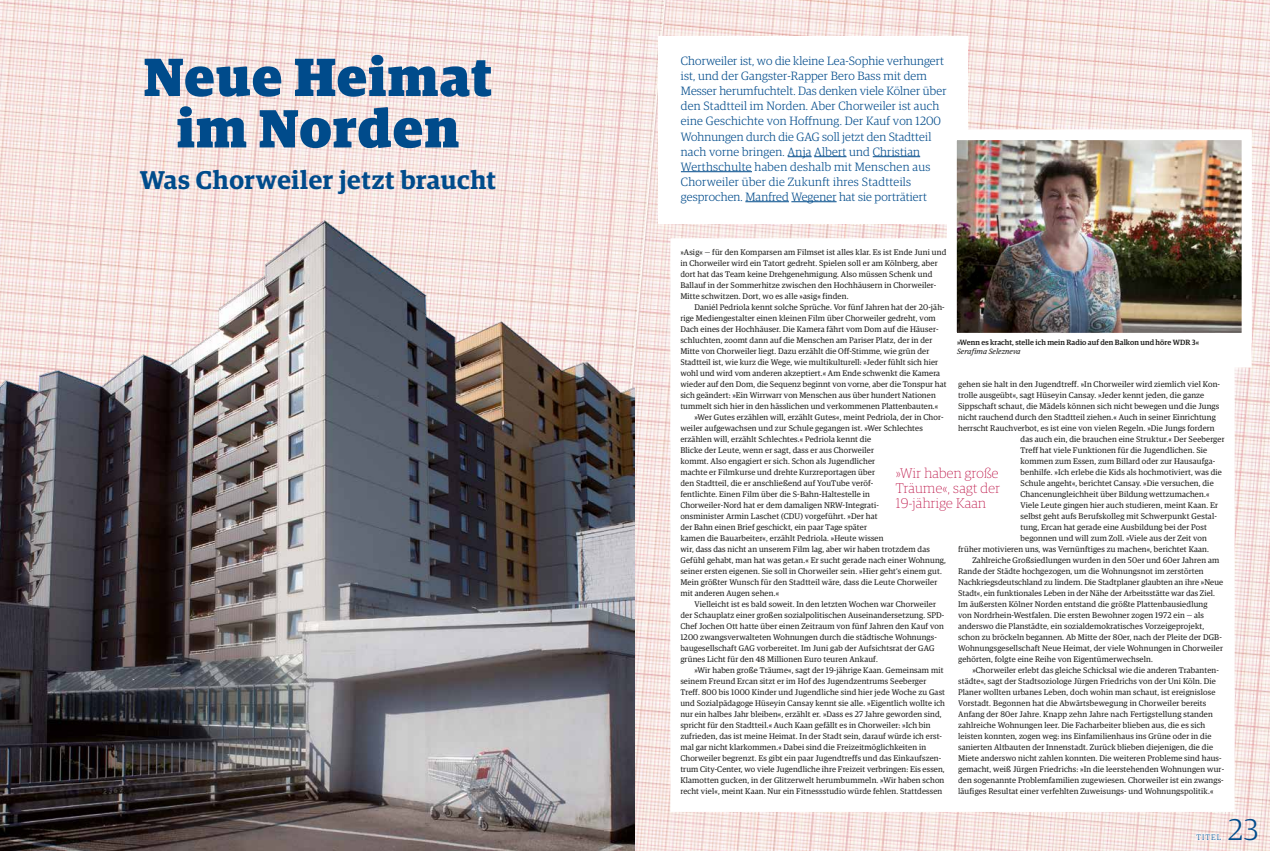
<style>
.page{position:relative;width:1270px;height:851px;background:#fff}
.page>*{position:absolute;margin:0;border:0;box-sizing:border-box;transform-origin:0 0}
.t1{font:900 53.7px/51.4px "Guardian Egyp";letter-spacing:.025em;color:#004b8b;text-align:center}
.t2{font:300 30px "Guardian Egyp";color:#004b8b}
.t3{font:600 25.7px "Guardian Egyp";letter-spacing:.025em;color:#004b8b}
.t4{font:100 14px/15px "Guardian Egyp";letter-spacing:.02em;color:#b9063c;text-align:justify}
.t5{font:300 12px/15px "Guardian Egyp";letter-spacing:.015em;color:#004b8b}
.t6{font:8.2px/11px "Guardian Egyp";letter-spacing:.02em;color:#1d1d1b}
.t7{font:300 8px "Guardian Egyp";letter-spacing:.12em;color:#004b8b}
.t8{font:500 7.6px "Guardian Egyp";letter-spacing:.01em;color:#1d1d1b}
.t9{font:italic 7.6px "Guardian Egyp";letter-spacing:.02em;color:#1d1d1b}
</style>
<div class="page">
<img style="left:666px;top:0;width:604px;height:850px">
<img style="left:0;top:0;width:666px;height:850px">
<div style="left:658px;top:37px;width:309px;height:187px;background:#fff"></div>
<svg style="left:1196px;top:833px;width:25px;height:7px"></svg>
<svg style="left:665px;top:233px;width:278px;height:583px"></svg>
<svg style="left:943px;top:372px;width:297px;height:444px"></svg>
<img style="left:0;top:218px;width:635px;height:632px">
<svg style="left:788px;top:156px;width:24px;height:1px"></svg>
<hr style="left:814px;top:156px;width:32px;height:1px;background:#004b8b">
<hr style="left:873px;top:156px;width:47px;height:1px;background:#004b8b">
<hr style="left:681px;top:171px;width:71px;height:1px;background:#004b8b">
<hr style="left:745px;top:201px;width:44px;height:1px;background:#004b8b">
<hr style="left:791px;top:201px;width:46px;height:1px;background:#004b8b">
<svg style="left:942px;top:124px;width:315px;height:248px"></svg>
<img style="left:942px;top:125px;width:315px;height:223px">
<h1 class="t1" style="left:144px;top:46px;width:350px">Neue Heimat im Norden</h1>
<h3 class="t3" style="left:140px;top:160px;width:358px">Was Chorweiler jetzt braucht</h3>
<p class="t5" style="left:681px;top:53px;width:267px">Chorweiler ist, wo die kleine Lea-Sophie verhungert ist, und der Gangster-Rapper Bero Bass mit dem Messer herumfuchtelt. Das denken viele Kölner über den Stadtteil im Norden. Aber Chorweiler ist auch eine Geschichte von Hoffnung. Der Kauf von 1200<br>Wohnungen durch die GAG soll jetzt den Stadtteil nach vorne bringen. Anja Albert und Christian Werthschulte haben deshalb mit Menschen aus Chorweiler über die Zukunft ihres Stadtteils gesprochen. Manfred Wegener hat sie porträtiert</p>
<p class="t6" style="left:680px;top:246px;width:267px">»Asig« — für den Komparsen am Filmset ist alles klar. Es ist Ende Juni und in Chorweiler wird ein Tatort gedreht. Spielen soll er am Kölnberg, aber dort hat das Team keine Drehgenehmigung. Also müssen Schenk und Ballauf in der Sommerhitze zwischen den Hochhäusern in Chorweiler-Mitte schwitzen. Dort, wo es alle »asig« finden.</p>
<p class="t6" style="left:680px;top:301px;width:268px;text-indent:14px">Daniél Pedriola kennt solche Sprüche. Vor fünf Jahren hat der 20-jäh&shy;rige Mediengestalter einen kleinen Film über Chorweiler gedreht, vom Dach eines der Hochhäuser. Die Kamera fährt vom Dom auf die Häuser&shy;schluchten, zoomt dann auf die Menschen am Pariser Platz, der in der Mitte von Chorweiler liegt. Dazu erzählt die Off-Stimme, wie grün der Stadtteil ist, wie kurz die Wege, wie multikulturell: »Jeder fühlt sich hier wohl und wird vom anderen akzeptiert.« Am Ende schwenkt die Kamera wieder auf den Dom, die Sequenz beginnt von vorne, aber die Tonspur hat sich geändert: »Ein Wirrwarr von Menschen aus über hundert Nationen tummelt sich hier in den hässlichen und verkommenen Plattenbauten.«</p>
<p class="t6" style="left:680px;top:411px;width:267px;text-indent:14px">»Wer Gutes erzählen will, erzählt Gutes«, meint Pedriola, der in Chor&shy;weiler aufgewachsen und zur Schule gegangen ist. »Wer Schlechtes erzählen will, erzählt Schlechtes.« Pedriola kennt die<br>Blicke der Leute, wenn er sagt, dass er aus Chorweiler<br>kommt. Also engagiert er sich. Schon als Jugendlicher<br>machte er Filmkurse und drehte Kurzreportagen über<br>den Stadtteil, die er anschließend auf YouTube veröf-<br>fentlichte. Einen Film über die S-Bahn-Haltestelle in<br>Chorweiler-Nord hat er dem damaligen NRW-Integrati-<br>onsminister Armin Laschet (CDU) vorgeführt. »Der hat<br>der Bahn einen Brief geschickt, ein paar Tage später<br>kamen die Bauarbeiter«, erzählt Pedriola. »Heute wissen<br>wir, dass das nicht an unserem Film lag, aber wir haben trotzdem das Gefühl gehabt, man hat was getan.« Er sucht gerade nach einer Wohnung, seiner ersten eigenen. Sie soll in Chorweiler sein. »Hier geht’s einem gut.<br>Mein größter Wunsch für den Stadtteil wäre, dass die Leute Chorweiler mit anderen Augen sehen.«</p>
<p class="t6" style="left:680px;top:598px;width:265px;text-indent:14px">Vielleicht ist es bald soweit. In den letzten Wochen war Chorweiler der Schauplatz einer großen sozialpolitischen Auseinandersetzung. SPD-Chef Jochen Ott hatte über einen Zeitraum von fünf Jahren den Kauf von 1200 zwangsverwalteten Wohnungen durch die städtische Wohnungs&shy;baugesellschaft GAG vorbereitet. Im Juni gab der Aufsichtsrat der GAG grünes Licht für den 48 Millionen Euro teuren Ankauf.</p>
<p class="t6" style="left:680px;top:664px;width:266px;text-indent:14px">»Wir haben große Träume«, sagt der 19-jährige Kaan. Gemeinsam mit seinem Freund Ercan sitzt er im Hof des Jugendzentrums Seeberger Treff. 800 bis 1000 Kinder und Jugendliche sind hier jede Woche zu Gast und Sozialpädagoge Hüseyin Cansay kennt sie alle. »Eigentlich wollte ich nur ein halbes Jahr bleiben«, erzählt er. »Dass es 27 Jahre geworden sind, spricht für den Stadtteil.« Auch Kaan gefällt es in Chorweiler: »Ich bin zufrieden, das ist meine Heimat. In der Stadt sein, darauf würde ich erst&shy;mal gar nicht klarkommen.« Dabei sind die Freizeitmöglichkeiten in Chorweiler begrenzt. Es gibt ein paar Jugendtreffs und das Einkaufszen&shy;trum City-Center, wo viele Jugendliche ihre Freizeit verbringen: Eis essen, Klamotten gucken, in der Glitzerwelt herumbummeln. »Wir haben schon recht viel«, meint Kaan. Nur ein Fitnessstudio würde fehlen. Stattdessen</p>
<p class="t8" style="left:957px;top:336px;width:244px">»Wenn es kracht, stelle ich mein Radio auf den Balkon und höre WDR 3«</p>
<p class="t9" style="left:957px;top:346px;width:65px">Serafima Selezneva</p>
<p class="t6" style="left:958px;top:378px;width:263px">gehen sie halt in den Jugendtreff. »In Chorweiler wird ziemlich viel Kon-</p>
<p class="t6" style="left:958px;top:389px;width:248px">trolle ausgeübt«, sagt Hüseyin Cansay. »Jeder kennt jeden, die ganze</p>
<p class="t6" style="left:958px;top:400px;width:262px">Sippschaft schaut, die Mädels können sich nicht bewegen und die Jungs</p>
<p class="t6" style="left:958px;top:411px;width:259px">nicht rauchend durch den Stadtteil ziehen.« Auch in seiner Einrichtung</p>
<p class="t6" style="left:958px;top:422px;width:258px">herrscht Rauchverbot, es ist eine von vielen Regeln. »Die Jungs fordern</p>
<p class="t6" style="left:1020px;top:433px;width:206px">das auch ein, die brauchen eine Struktur.« Der Seeberger</p>
<p class="t6" style="left:1020px;top:444px;width:188px">Treff hat viele Funktionen für die Jugendlichen. Sie</p>
<p class="t6" style="left:1020px;top:455px;width:196px">kommen zum Essen, zum Billard oder zur Hausaufga-</p>
<p class="t6" style="left:1020px;top:466px;width:203px">benhilfe. »Ich erlebe die Kids als hochmotiviert, was die</p>
<p class="t6" style="left:1020px;top:477px;width:195px">Schule angeht«, berichtet Cansay. »Die versuchen, die</p>
<p class="t6" style="left:1020px;top:488px;width:190px">Chancenungleichheit über Bildung wettzumachen.«</p>
<p class="t6" style="left:1020px;top:499px;width:199px">Viele Leute gingen hier auch studieren, meint Kaan. Er</p>
<p class="t6" style="left:1020px;top:510px;width:198px">selbst geht aufs Berufskolleg mit Schwerpunkt Gestal-</p>
<p class="t6" style="left:1020px;top:521px;width:188px">tung, Ercan hat gerade eine Ausbildung bei der Post</p>
<p class="t6" style="left:1020px;top:532px;width:188px">begonnen und will zum Zoll. »Viele aus der Zeit von</p>
<p class="t6" style="left:958px;top:543px;width:252px">früher motivieren uns, was Vernünftiges zu machen«, berichtet Kaan.</p>
<p class="t6" style="left:972px;top:554px;width:248px">Zahlreiche Großsiedlungen wurden in den 50er und 60er Jahren am</p>
<p class="t6" style="left:958px;top:565px;width:247px">Rande der Städte hochgezogen, um die Wohnungsnot im zerstörten</p>
<p class="t6" style="left:958px;top:576px;width:267px">Nachkriegsdeutschland zu lindern. Die Stadtplaner glaubten an ihre »Neue</p>
<p class="t6" style="left:958px;top:587px;width:258px">Stadt«, ein funktionales Leben in der Nähe der Arbeitsstätte war das Ziel.</p>
<p class="t6" style="left:958px;top:598px;width:251px">Im äußersten Kölner Norden entstand die größte Plattenbausiedlung</p>
<p class="t6" style="left:958px;top:609px;width:247px">von Nordrhein-Westfalen. Die ersten Bewohner zogen 1972 ein — als</p>
<p class="t6" style="left:958px;top:620px;width:248px">anderswo die Planstädte, ein sozialdemokratisches Vorzeigeprojekt,</p>
<p class="t6" style="left:958px;top:631px;width:265px">schon zu bröckeln begannen. Ab Mitte der 80er, nach der Pleite der DGB-</p>
<p class="t6" style="left:958px;top:642px;width:266px">Wohnungsgesellschaft Neue Heimat, der viele Wohnungen in Chorweiler</p>
<p class="t6" style="left:958px;top:653px;width:196px">gehörten, folgte eine Reihe von Eigentümerwechseln.</p>
<p class="t6" style="left:972px;top:664px;width:248px">»Chorweiler erlebt das gleiche Schicksal wie die anderen Trabanten-</p>
<p class="t6" style="left:958px;top:675px;width:259px">städte«, sagt der Stadtsoziologe Jürgen Friedrichs von der Uni Köln. Die</p>
<p class="t6" style="left:958px;top:686px;width:259px">Planer wollten urbanes Leben, doch wohin man schaut, ist ereignislose</p>
<p class="t6" style="left:958px;top:697px;width:250px">Vorstadt. Begonnen hat die Abwärtsbewegung in Chorweiler bereits</p>
<p class="t6" style="left:958px;top:708px;width:256px">Anfang der 80er Jahre. Knapp zehn Jahre nach Fertigstellung standen</p>
<p class="t6" style="left:958px;top:719px;width:249px">zahlreiche Wohnungen leer. Die Facharbeiter blieben aus, die es sich</p>
<p class="t6" style="left:958px;top:730px;width:255px">leisten konnten, zogen weg: ins Einfamilienhaus ins Grüne oder in die</p>
<p class="t6" style="left:958px;top:741px;width:256px">sanierten Altbauten der Innenstadt. Zurück blieben diejenigen, die die</p>
<p class="t6" style="left:958px;top:752px;width:265px">Miete anderswo nicht zahlen konnten. Die weiteren Probleme sind haus-</p>
<p class="t6" style="left:958px;top:763px;width:267px">gemacht, weiß Jürgen Friedrichs: »In die leerstehenden Wohnungen wur-</p>
<p class="t6" style="left:958px;top:774px;width:267px">den sogenannte Problemfamilien zugewiesen. Chorweiler ist ein zwangs-</p>
<p class="t6" style="left:958px;top:785px;width:257px">läufiges Resultat einer verfehlten Zuweisungs- und Wohnungspolitik.«</p>
<h3 class="t4" style="left:896px;top:465px;width:106px">»Wir haben große Träume«, sagt der 19-jährige Kaan</h3>
<h2 class="t2" style="left:1228px;top:809px;width:32px">23</h2>
<p class="t7" style="left:1196px;top:831px;width:26px">TITEL</p>
</div>
